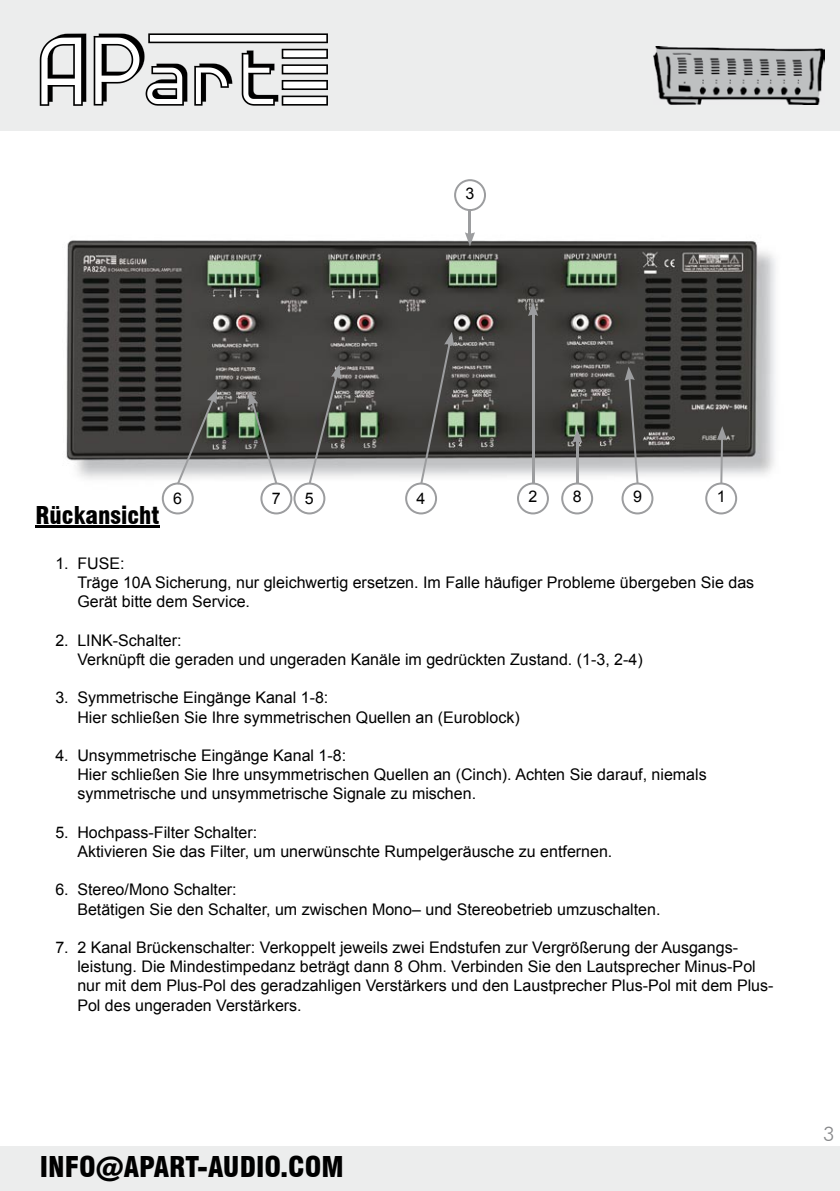
<style>
.page{position:relative;width:840px;height:1191px;background:#fff}
.page>*{position:absolute;margin:0;border:0;box-sizing:border-box;transform-origin:0 0}
.t1{font:900 condensed 28px "Swiss 721 BT";color:#000}
.t2{font:900 condensed 24px "Swiss 721 BT";color:#000}
.t3{font:300 20px "Futura BT";color:#87888a}
.t4{font:16px/19.2px "Arial";color:#000}
</style>
<div class="page">
<div style="left:0;top:0;width:839px;height:130px;background:#eceded"></div>
<div style="left:0;top:1146px;width:839px;height:45px;background:#eceded"></div>
<svg style="left:40px;top:34px;width:46px;height:72px"></svg>
<svg style="left:94px;top:33px;width:234px;height:73px"></svg>
<img style="left:653px;top:47px;width:171px;height:58px">
<img style="left:66px;top:197px;width:691px;height:263px">
<img style="left:69px;top:244px;width:707px;height:238px">
<svg style="left:517px;top:482px;width:31px;height:32px"></svg>
<svg style="left:561px;top:482px;width:31px;height:32px"></svg>
<hr style="left:531px;top:313px;width:2px;height:171px;background:#9c9d9f">
<svg style="left:527px;top:302px;width:11px;height:14px"></svg>
<svg style="left:621px;top:366px;width:32px;height:148px"></svg>
<hr style="left:576px;top:440px;width:2px;height:44px;background:#9c9d9f">
<svg style="left:572px;top:429px;width:10px;height:14px"></svg>
<svg style="left:704px;top:426px;width:32px;height:88px"></svg>
<svg style="left:162px;top:389px;width:55px;height:125px"></svg>
<svg style="left:248px;top:364px;width:93px;height:150px"></svg>
<svg style="left:405px;top:332px;width:49px;height:182px"></svg>
<svg style="left:454px;top:179px;width:31px;height:32px"></svg>
<hr style="left:468px;top:210px;width:2px;height:25px;background:#9c9d9f">
<svg style="left:464px;top:232px;width:11px;height:14px"></svg>
<hr style="left:35px;top:525px;width:124px;height:3px;background:#000">
<p class="t4" style="left:465px;top:184px;width:10px">3</p>
<p class="t4" style="left:173px;top:488px;width:10px">6</p>
<p class="t4" style="left:272px;top:488px;width:10px">7</p>
<p class="t4" style="left:305px;top:488px;width:10px">5</p>
<p class="t4" style="left:416px;top:488px;width:10px">4</p>
<p class="t4" style="left:528px;top:487px;width:10px">2</p>
<p class="t4" style="left:572px;top:487px;width:10px">8</p>
<p class="t4" style="left:632px;top:487px;width:10px">9</p>
<p class="t4" style="left:716px;top:487px;width:10px">1</p>
<h2 class="t2" style="left:35px;top:501px;width:125px">Rückansicht</h2>
<p class="t4" style="left:77px;top:554px;width:678px;text-indent:-22px">1. FUSE:<br>Träge 10A Sicherung, nur gleichwertig ersetzen. Im Falle häufiger Probleme übergeben Sie das<br>Gerät bitte dem Service.</p>
<p class="t4" style="left:77px;top:630px;width:566px;text-indent:-22px">2. LINK-Schalter:<br>Verknüpft die geraden und ungeraden Kanäle im gedrückten Zustand. (1-3, 2-4)</p>
<p class="t4" style="left:77px;top:688px;width:443px;text-indent:-22px">3. Symmetrische Eingänge Kanal 1-8:<br>Hier schließen Sie Ihre symmetrischen Quellen an (Euroblock)</p>
<p class="t4" style="left:77px;top:746px;width:630px;text-indent:-22px">4. Unsymmetrische Eingänge Kanal 1-8:<br>Hier schließen Sie Ihre unsymmetrischen Quellen an (Cinch). Achten Sie darauf, niemals symmetrische und unsymmetrische Signale zu mischen.</p>
<p class="t4" style="left:77px;top:822px;width:536px;text-indent:-22px">5. Hochpass-Filter Schalter:<br>Aktivieren Sie das Filter, um unerwünschte Rumpelgeräusche zu entfernen.</p>
<p class="t4" style="left:77px;top:880px;width:584px;text-indent:-22px">6. Stereo/Mono Schalter:<br>Betätigen Sie den Schalter, um zwischen Mono– und Stereobetrieb umzuschalten.</p>
<p class="t4" style="left:77px;top:938px;width:697px;text-indent:-22px">7. 2 Kanal Brückenschalter: Verkoppelt jeweils zwei Endstufen zur Vergrößerung der Ausgangs&shy;leistung. Die Mindestimpedanz beträgt dann 8 Ohm. Verbinden Sie den Lautsprecher Minus-Pol nur mit dem Plus-Pol des geradzahligen Verstärkers und den Laustprecher Plus-Pol mit dem Plus-Pol des ungeraden Verstärkers.</p>
<h1 class="t1" style="left:40px;top:1150px;width:305px">INFO@APART-AUDIO.COM</h1>
<p class="t3" style="left:822px;top:1122px;width:13px">3</p>
</div>
